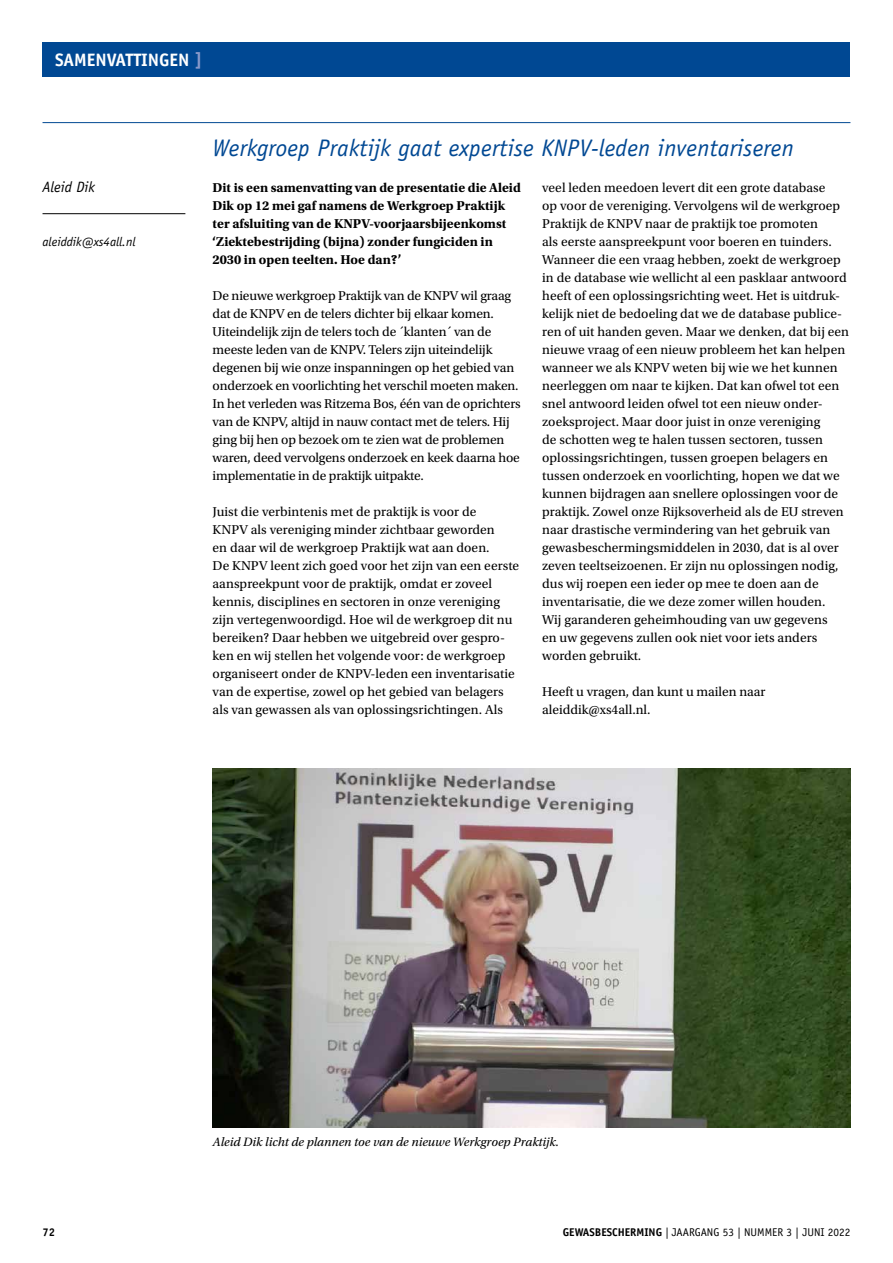
<style>
.page{position:relative;width:893px;height:1263px;background:#fff}
.page>*{position:absolute;margin:0;border:0;box-sizing:border-box;transform-origin:0 0}
.t1{font:italic 24px "Officina Sans Std";letter-spacing:.01em;color:#004893}
.t2{font:700 18px "Officina Sans Std";color:#fff}
.t3{font:italic 15px "Officina Sans Std";color:#000}
.t4{font:13.5px/18px "Utopia Std";letter-spacing:.005em;color:#000}
.t5{font:700 13.5px/18px "Utopia Std";color:#000}
.t6{font:italic 12.75px "Utopia Std";color:#000}
.t7{font:italic 12.75px "Officina Sans Std";color:#000}
.t8{font:11.25px "Officina Sans Std";color:#000}
.t9{font:700 11.25px "Officina Sans Std";color:#000}
.s1{color:#8898c9}
.s2{font-weight:700}
</style>
<div class="page">
<div style="left:43px;top:43px;width:807px;height:34px;background:#004893"></div>
<hr style="left:43px;top:122px;width:807px;height:1px;background:#004893">
<img style="left:213px;top:768px;width:637px;height:359px">
<hr style="left:43px;top:213px;width:142px;height:1px;background:#000">
<h2 class="t2" style="left:55px;top:49px;width:149px">SAMENVATTINGEN <span class="s1">]</span></h2>
<p class="t3" style="left:43px;top:178px;width:54px">Aleid Dik</p>
<p class="t7" style="left:43px;top:234px;width:94px">aleiddik@xs4all.nl</p>
<h1 class="t1" style="left:213px;top:134px;width:583px">Werkgroep Praktijk gaat expertise KNPV-leden inventariseren</h1>
<p class="t5" style="left:213px;top:179px;width:310px">Dit is een samenvatting van de presentatie die Aleid Dik op 12 mei gaf namens de Werkgroep Praktijk ter afsluiting van de KNPV-voorjaarsbijeenkomst ‘Ziektebestrijding (bijna) zonder fungiciden in 2030 in open teelten. Hoe dan?’</p>
<p class="t4" style="left:213px;top:287px;width:310px">De nieuwe werkgroep Praktijk van de KNPV wil graag dat de KNPV en de telers dichter bij elkaar komen.<br>Uiteindelijk zijn de telers toch de ´klanten´ van de meeste leden van de KNPV. Telers zijn uiteindelijk degenen bij wie onze inspanningen op het gebied van onderzoek en voorlichting het verschil moeten maken.<br>In het verleden was Ritzema Bos, één van de oprichters van de KNPV, altijd in nauw contact met de telers. Hij ging bij hen op bezoek om te zien wat de problemen waren, deed vervolgens onderzoek en keek daarna hoe implementatie in de praktijk uitpakte.</p>
<p class="t4" style="left:213px;top:503px;width:308px">Juist die verbintenis met de praktijk is voor de<br>KNPV als vereniging minder zichtbaar geworden<br>en daar wil de werkgroep Praktijk wat aan doen.<br>De KNPV leent zich goed voor het zijn van een eerste aanspreekpunt voor de praktijk, omdat er zoveel kennis, disciplines en sectoren in onze vereniging zijn vertegenwoordigd. Hoe wil de werkgroep dit nu bereiken? Daar hebben we uitgebreid over gespro&shy;ken en wij stellen het volgende voor: de werkgroep organiseert onder de KNPV-leden een inventarisatie van de expertise, zowel op het gebied van belagers als van gewassen als van oplossingsrichtingen. Als</p>
<p class="t4" style="left:542px;top:179px;width:308px">veel leden meedoen levert dit een grote database<br>op voor de vereniging. Vervolgens wil de werkgroep Praktijk de KNPV naar de praktijk toe promoten<br>als eerste aanspreekpunt voor boeren en tuinders.<br>Wanneer die een vraag hebben, zoekt de werkgroep in de database wie wellicht al een pasklaar antwoord heeft of een oplossingsrichting weet. Het is uitdruk&shy;kelijk niet de bedoeling dat we de database publice&shy;ren of uit handen geven. Maar we denken, dat bij een nieuwe vraag of een nieuw probleem het kan helpen wanneer we als KNPV weten bij wie we het kunnen neerleggen om naar te kijken. Dat kan ofwel tot een snel antwoord leiden ofwel tot een nieuw onder&shy;zoeksproject. Maar door juist in onze vereniging<br>de schotten weg te halen tussen sectoren, tussen oplossingsrichtingen, tussen groepen belagers en tussen onderzoek en voorlichting, hopen we dat we kunnen bijdragen aan snellere oplossingen voor de praktijk. Zowel onze Rijksoverheid als de EU streven naar drastische vermindering van het gebruik van gewasbeschermingsmiddelen in 2030, dat is al over zeven teeltseizoenen. Er zijn nu oplossingen nodig, dus wij roepen een ieder op mee te doen aan de inventarisatie, die we deze zomer willen houden.<br>Wij garanderen geheimhouding van uw gegevens<br>en uw gegevens zullen ook niet voor iets anders worden gebruikt.</p>
<p class="t4" style="left:542px;top:683px;width:225px">Heeft u vragen, dan kunt u mailen naar aleiddik@xs4all.nl.</p>
<p class="t6" style="left:213px;top:1135px;width:348px">Aleid Dik licht de plannen toe van de nieuwe Werkgroep Praktijk.</p>
<p class="t9" style="left:43px;top:1225px;width:14px">72</p>
<p class="t8" style="left:563px;top:1226px;width:289px"><span class="s2">GEWASBESCHERMING</span> | JAARGANG 53 | NUMMER 3 | JUNI 2022</p>
</div>
